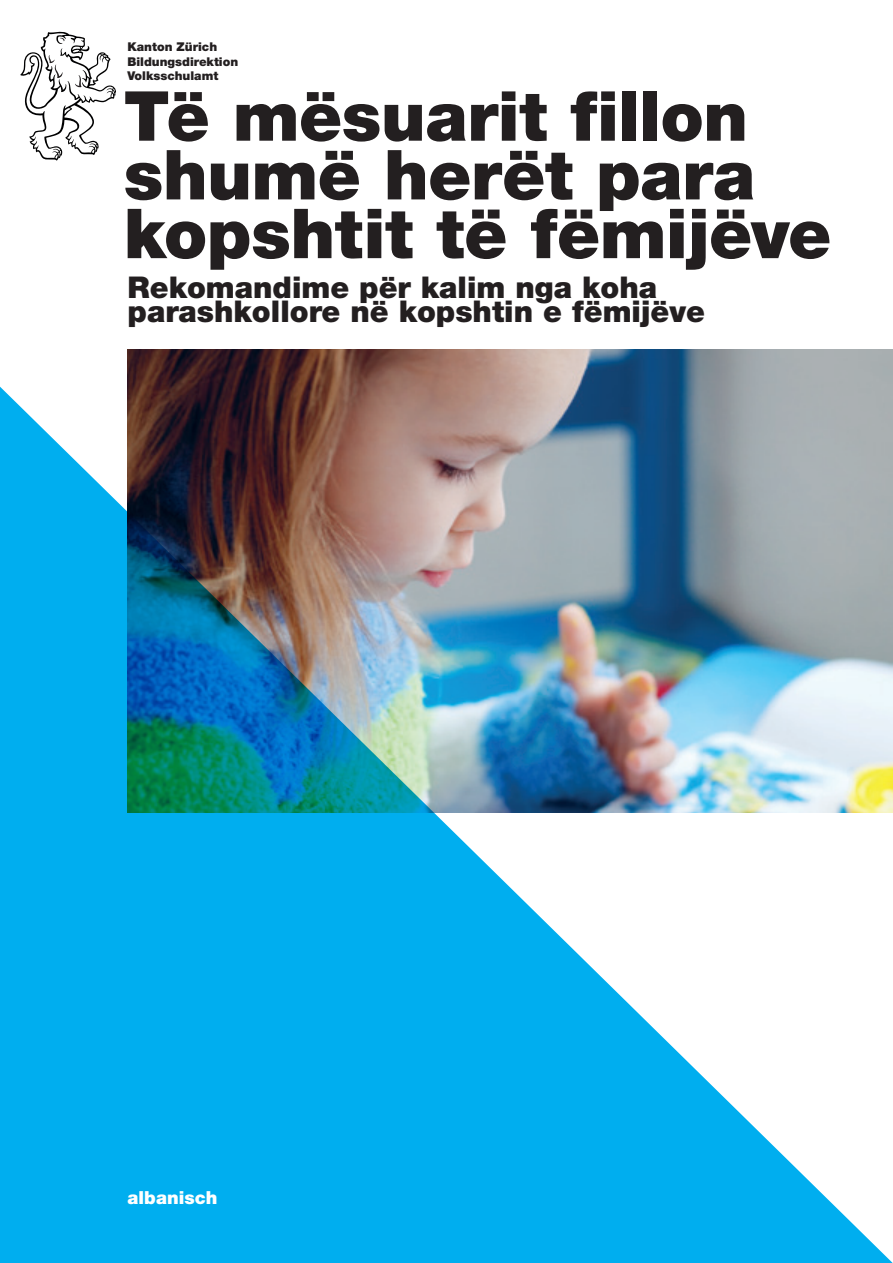
<style>
.page{position:relative;width:893px;height:1263px;background:#fff}
.page>*{position:absolute;margin:0;border:0;box-sizing:border-box;transform-origin:0 0}
.t1{font:900 69px/58.7px "Helvetica Neue LT Std";letter-spacing:-.005em;color:#231f20}
.t2{font:900 30px/24px "Helvetica Neue LT Std";color:#231f20}
.t3{font:900 18px "Helvetica Neue LT Std";color:#fff}
.t4{font:900 12.15px/14.5px "Helvetica Neue LT Std";color:#231f20}
</style>
<div class="page">
<svg style="left:20px;top:32px;width:96px;height:129px"></svg>
<img style="left:128px;top:349px;width:765px;height:21px">
<img style="left:0;top:370px;width:893px;height:893px">
<p class="t4" style="left:127px;top:39px;width:112px">Kanton Zürich<br>Bildungsdirektion<br>Volksschulamt</p>
<h1 class="t1" style="left:124px;top:86px;width:709px">Të mësuarit fillon shumë herët para kopshtit të fëmijëve</h1>
<p class="t2" style="left:128px;top:275px;width:579px">Rekomandime për kalim nga koha parashkollore në kopshtin e fëmijëve</p>
<p class="t3" style="left:128px;top:1186px;width:91px">albanisch</p>
</div>
